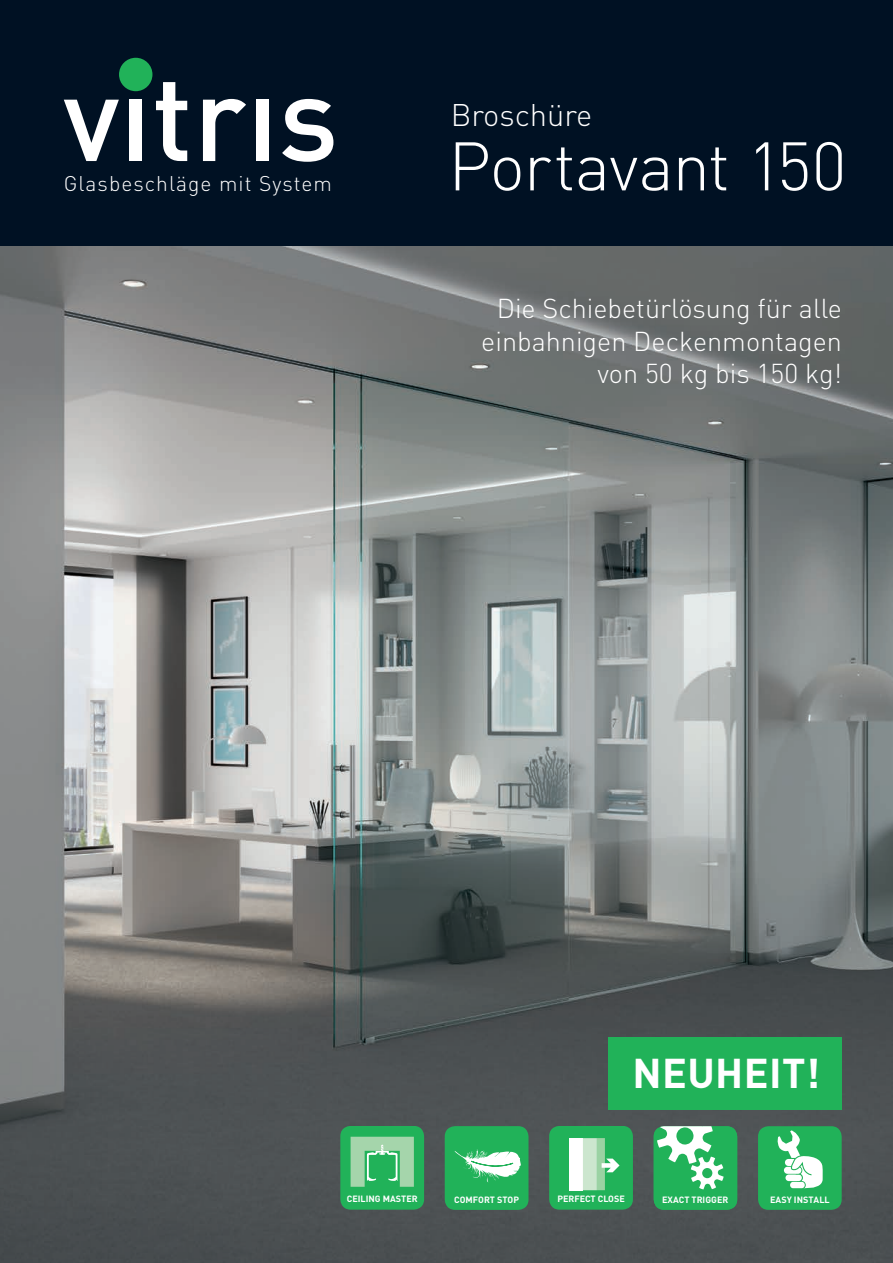
<style>
.page{position:relative;width:893px;height:1263px;background:#fff}
.page>*{position:absolute;margin:0;border:0;box-sizing:border-box;transform-origin:0 0}
.t1{font:300 67.5px "DIN Pro";letter-spacing:-.015em;color:#fff}
.t2{font:700 41.1px "DIN Pro";letter-spacing:.01em;color:#fff}
.t3{font:300 30.9px "DIN Pro";color:#fff}
.t4{font:300 27px/32.4px "DIN Pro";color:#fff;text-align:right}
.t5{font:300 21px "DIN Pro";letter-spacing:.05em;color:#fff}
.t6{font:700 9px "DIN";color:#fff}
</style>
<div class="page">
<div style="left:0;top:0;width:893px;height:247px;background:#001123"></div>
<svg style="left:64px;top:100px;width:55px;height:61px"></svg>
<div style="left:130px;top:100px;width:12px;height:61px;background:#fff"></div>
<svg style="left:156px;top:82px;width:31px;height:79px"></svg>
<svg style="left:203px;top:99px;width:43px;height:62px"></svg>
<div style="left:256px;top:100px;width:12px;height:61px;background:#fff"></div>
<svg style="left:282px;top:99px;width:51px;height:63px"></svg>
<div style="left:119px;top:58px;width:33px;height:33px;background:#21b259;border-radius:50%"></div>
<img style="left:0;top:247px;width:893px;height:1016px">
<div style="left:445px;top:1126px;width:83px;height:84px;background:#21b259;border-radius:10px"></div>
<svg style="left:455px;top:1149px;width:66px;height:33px"></svg>
<div style="left:654px;top:1126px;width:83px;height:84px;background:#21b259;border-radius:10px"></div>
<svg style="left:657px;top:1126px;width:67px;height:63px"></svg>
<div style="left:340px;top:1126px;width:84px;height:84px;background:#21b259;border-radius:10px"></div>
<svg style="left:351px;top:1137px;width:63px;height:50px"></svg>
<div style="left:549px;top:1126px;width:84px;height:84px;background:#21b259;border-radius:10px"></div>
<svg style="left:569px;top:1138px;width:50px;height:52px"></svg>
<div style="left:758px;top:1126px;width:84px;height:84px;background:#21b259;border-radius:10px"></div>
<svg style="left:777px;top:1130px;width:46px;height:58px"></svg>
<hr style="left:0;top:0;width:1px;height:522px;background:#e6e7e9">
<div style="left:608px;top:1037px;width:234px;height:72px;background:#21b259"></div>
<p class="t5" style="left:64px;top:169px;width:270px">Glasbeschläge mit System</p>
<p class="t3" style="left:451px;top:93px;width:143px">Broschüre</p>
<h1 class="t1" style="left:448px;top:120px;width:400px">Portavant 150</h1>
<p class="t4" style="left:481px;top:291px;width:362px">Die Schiebetürlösung für alle einbahnigen Deckenmontagen von 50 kg bis 150 kg!</p>
<h2 class="t2" style="left:632px;top:1045px;width:189px">NEUHEIT!</h2>
<p class="t6" style="left:347px;top:1193px;width:72px">CEILING MASTER</p>
<p class="t6" style="left:454px;top:1193px;width:66px">COMFORT STOP</p>
<p class="t6" style="left:557px;top:1193px;width:69px">PERFECT CLOSE</p>
<p class="t6" style="left:662px;top:1193px;width:68px">EXACT TRIGGER</p>
<p class="t6" style="left:770px;top:1194px;width:61px">EASY INSTALL</p>
</div>
